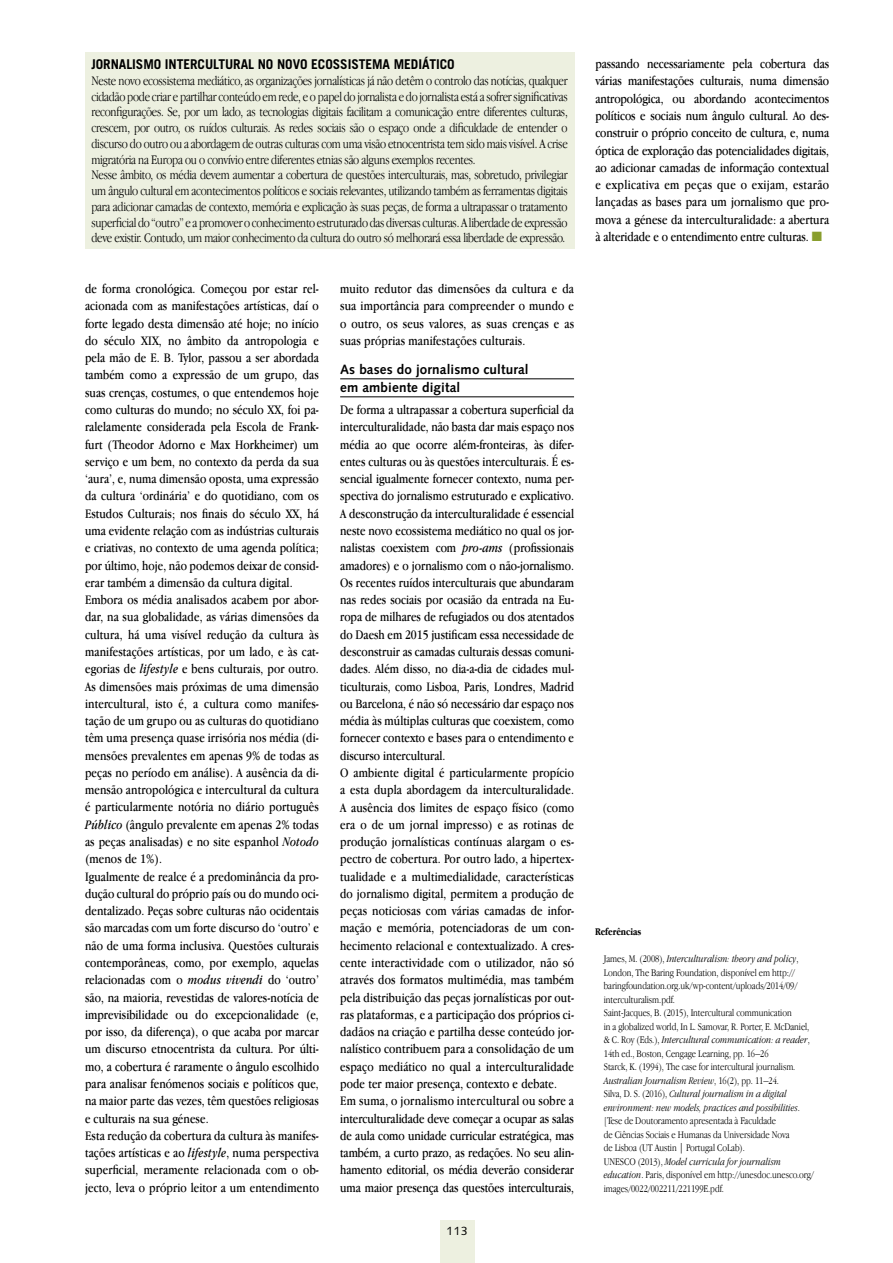
<style>
.page{position:relative;width:893px;height:1263px;background:#fff}
.page>*{position:absolute;margin:0;border:0;box-sizing:border-box;transform-origin:0 0}
.t1{font:13.5px/17.2px "Apple Garamond";letter-spacing:.005em;color:#000}
.t2{font:300 13.5px/15.8px "Apple Garamond";letter-spacing:-.02em;color:#000}
.t3{font:700 13.5px "Trade Gothic";letter-spacing:-.005em;color:#000}
.t4{font:700 13.5px/18px "Syntax";letter-spacing:.01em;color:#000}
.t5{font:12px "Syntax";color:#000}
.t6{font:300 10.5px/13.5px "Apple Garamond";letter-spacing:-.005em;color:#000}
.t7{font:700 10.5px "Apple Garamond";color:#000}
.s1{font-style:italic}
.s2{color:#899e2d}
</style>
<div class="page">
<div style="left:440px;top:1219px;width:34px;height:44px;background:#edf0e0"></div>
<hr style="left:340px;top:379px;width:234px;height:1px;background:#000">
<hr style="left:340px;top:397px;width:234px;height:1px;background:#000">
<div style="left:85px;top:52px;width:489px;height:197px;background:#edf0e0"></div>
<p class="t3" style="left:91px;top:56px;width:365px">JORNALISMO INTERCULTURAL NO NOVO ECOSSISTEMA MEDIÁTICO</p>
<p class="t2" style="left:91px;top:72px;width:478px">Neste novo ecossistema mediático, as organizações jornalísticas já não detêm o controlo das notícias, qualquer cidadão pode criar e partilhar conteúdo em rede, e o papel do jornalista e do jornalista está a sofrer significativas reconfigurações. Se, por um lado, as tecnologias digitais facilitam a comunicação entre diferentes culturas, crescem, por outro, os ruídos culturais. As redes sociais são o espaço onde a dificuldade de entender o discurso do outro ou a abordagem de outras culturas com uma visão etnocentrista tem sido mais visível. A crise migratória na Europa ou o convívio entre diferentes etnias são alguns exemplos recentes.<br>Nesse âmbito, os média devem aumentar a cobertura de questões interculturais, mas, sobretudo, privilegiar um ângulo cultural em acontecimentos políticos e sociais relevantes, utilizando também as ferramentas digitais para adicionar camadas de contexto, memória e explicação às suas peças, de forma a ultrapassar o tratamento superficial do “outro” e a promover o conhecimento estruturado das diversas culturas. A liberdade de expressão deve existir. Contudo, um maior conhecimento da cultura do outro só melhorará essa liberdade de expressão.</p>
<p class="t1" style="left:85px;top:280px;width:235px">de forma cronológica. Começou por estar rel&shy;acionada com as manifestações artísticas, daí o forte legado desta dimensão até hoje; no início do século XIX, no âmbito da antropologia e pela mão de E. B. Tylor, passou a ser abordada também como a expressão de um grupo, das suas crenças, costumes, o que entendemos hoje como culturas do mundo; no século XX, foi pa&shy;ralelamente considerada pela Escola de Frank&shy;furt (Theodor Adorno e Max Horkheimer) um serviço e um bem, no contexto da perda da sua ‘aura’, e, numa dimensão oposta, uma expressão da cultura ‘ordinária’ e do quotidiano, com os Estudos Culturais; nos finais do século XX, há uma evidente relação com as indústrias culturais e criativas, no contexto de uma agenda política; por último, hoje, não podemos deixar de consid&shy;erar também a dimensão da cultura digital.<br>Embora os média analisados acabem por abor&shy;dar, na sua globalidade, as várias dimensões da cultura, há uma visível redução da cultura às manifestações artísticas, por um lado, e às cat&shy;egorias de <span class="s1">lifestyle</span> e bens culturais, por outro.<br>As dimensões mais próximas de uma dimensão intercultural, isto é, a cultura como manifes&shy;tação de um grupo ou as culturas do quotidiano têm uma presença quase irrisória nos média (di&shy;mensões prevalentes em apenas 9% de todas as peças no período em análise). A ausência da di&shy;mensão antropológica e intercultural da cultura é particularmente notória no diário português <span class="s1">Público</span> (ângulo prevalente em apenas 2% todas as peças analisadas) e no site espanhol <span class="s1">Notodo </span>(menos de 1%).<br>Igualmente de realce é a predominância da pro&shy;dução cultural do próprio país ou do mundo oci&shy;dentalizado. Peças sobre culturas não ocidentais são marcadas com um forte discurso do ‘outro’ e não de uma forma inclusiva. Questões culturais contemporâneas, como, por exemplo, aquelas relacionadas com o <span class="s1">modus vivendi</span> do ‘outro’ são, na maioria, revestidas de valores-notícia de imprevisibilidade ou do excepcionalidade (e, por isso, da diferença), o que acaba por marcar um discurso etnocentrista da cultura. Por últi&shy;mo, a cobertura é raramente o ângulo escolhido para analisar fenómenos sociais e políticos que, na maior parte das vezes, têm questões religiosas e culturais na sua génese.<br>Esta redução da cobertura da cultura às manifes&shy;tações artísticas e ao <span class="s1">lifestyle</span>, numa perspectiva superficial, meramente relacionada com o ob&shy;jecto, leva o próprio leitor a um entendimento</p>
<p class="t1" style="left:340px;top:280px;width:235px;text-align:justify">muito redutor das dimensões da cultura e da sua importância para compreender o mundo e o outro, os seus valores, as suas crenças e as suas próprias manifestações culturais.</p>
<p class="t4" style="left:340px;top:361px;width:190px">As bases do jornalismo cultural em ambiente digital</p>
<p class="t1" style="left:340px;top:401px;width:235px">De forma a ultrapassar a cobertura superficial da interculturalidade, não basta dar mais espaço nos média ao que ocorre além-fronteiras, às difer&shy;entes culturas ou às questões interculturais. É es&shy;sencial igualmente fornecer contexto, numa per&shy;spectiva do jornalismo estruturado e explicativo.<br>A desconstrução da interculturalidade é essencial neste novo ecossistema mediático no qual os jor&shy;nalistas coexistem com <span class="s1">pro-ams</span> (profissionais amadores) e o jornalismo com o não-jornalismo.<br>Os recentes ruídos interculturais que abundaram nas redes sociais por ocasião da entrada na Eu&shy;ropa de milhares de refugiados ou dos atentados do Daesh em 2015 justificam essa necessidade de desconstruir as camadas culturais dessas comuni&shy;dades. Além disso, no dia-a-dia de cidades mul&shy;ticulturais, como Lisboa, Paris, Londres, Madrid ou Barcelona, é não só necessário dar espaço nos média às múltiplas culturas que coexistem, como fornecer contexto e bases para o entendimento e discurso intercultural.<br>O ambiente digital é particularmente propício a esta dupla abordagem da interculturalidade.<br>A ausência dos limites de espaço físico (como era o de um jornal impresso) e as rotinas de produção jornalísticas contínuas alargam o es&shy;pectro de cobertura. Por outro lado, a hipertex&shy;tualidade e a multimedialidade, características do jornalismo digital, permitem a produção de peças noticiosas com várias camadas de infor&shy;mação e memória, potenciadoras de um con&shy;hecimento relacional e contextualizado. A cres&shy;cente interactividade com o utilizador, não só através dos formatos multimédia, mas também pela distribuição das peças jornalísticas por out&shy;ras plataformas, e a participação dos próprios ci&shy;dadãos na criação e partilha desse conteúdo jor&shy;nalístico contribuem para a consolidação de um espaço mediático no qual a interculturalidade pode ter maior presença, contexto e debate.<br>Em suma, o jornalismo intercultural ou sobre a interculturalidade deve começar a ocupar as salas de aula como unidade curricular estratégica, mas também, a curto prazo, as redações. No seu alin&shy;hamento editorial, os média deverão considerar uma maior presença das questões interculturais,</p>
<p class="t5" style="left:446px;top:1223px;width:23px">113</p>
<p class="t1" style="left:595px;top:55px;width:235px;text-align:justify">passando necessariamente pela cobertura das várias manifestações culturais, numa dimensão antropológica, ou abordando acontecimentos políticos e sociais num ângulo cultural. Ao des&shy;construir o próprio conceito de cultura, e, numa óptica de exploração das potencialidades digitais, ao adicionar camadas de informação contextual e explicativa em peças que o exijam, estarão lançadas as bases para um jornalismo que pro&shy;mova a génese da interculturalidade: a abertura à alteridade e o entendimento entre culturas. <span class="s2">■</span></p>
<p class="t7" style="left:595px;top:926px;width:48px">Referências</p>
<p class="t6" style="left:604px;top:952px;width:211px">James, M. (2008), <span class="s1">Interculturalism: theory and policy</span>, London, The Baring Foundation, disponível em http:// baringfoundation.org.uk/wp-content/uploads/2014/09/ interculturalism.pdf.<br>Saint-Jacques, B. (2015), Intercultural communication<br>in a globalized world, In L. Samovar, R. Porter, E. McDaniel, &amp; C. Roy (Eds.), <span class="s1">Intercultural communication: a reader</span>, 14th ed., Boston, Cengage Learning, pp. 16–26<br>Starck, K. (1994), The case for intercultural journalism.<br><span class="s1">Australian Journalism Review</span>, 16(2), pp. 11–24.<br>Silva, D. S. (2016), <span class="s1">Cultural journalism in a digital environment: new models, practices and possibilities</span>. [Tese de Doutoramento apresentada à Faculdade<br>de Ciências Sociais e Humanas da Universidade Nova<br>de Lisboa (UT Austin | Portugal CoLab).<br>UNESCO (2013), <span class="s1">Model curricula for journalism education</span>. Paris, disponível em http://unesdoc.unesco.org/ images/0022/002211/221199E.pdf.</p>
</div>
